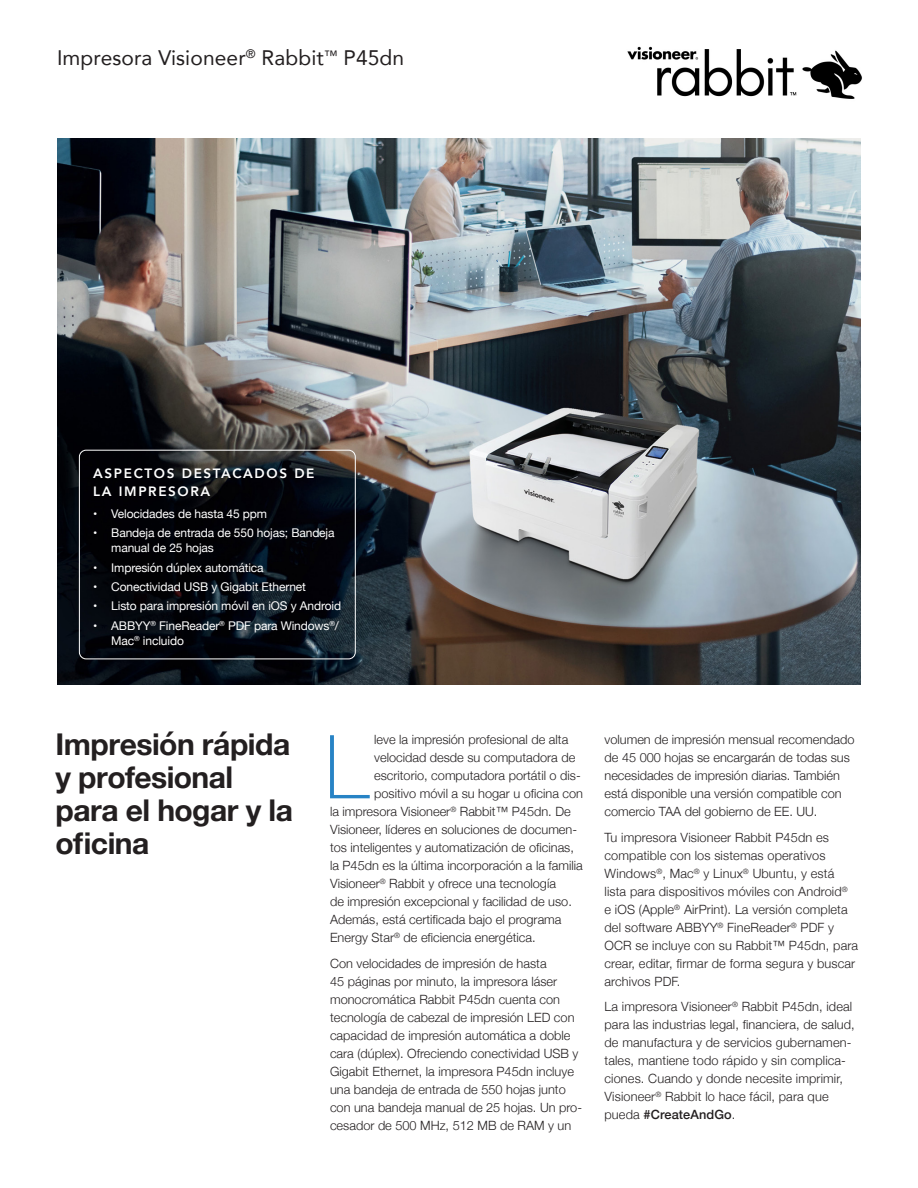
<style>
.page{position:relative;width:918px;height:1188px;background:#fff}
.page>*{position:absolute;margin:0;border:0;box-sizing:border-box;transform-origin:0 0}
.Kicker_line{font:700 30px/33px "Helvetica Neue";letter-spacing:-.015em;color:#231f20}
.Top_of_page_line{font:21px "Avenir";letter-spacing:.005em;color:#231f20}
.subhead_ALL_CAPS{font:800 13.5px/18px "Avenir";letter-spacing:.12em;color:#fff}
.Table_specs{font:300 12.75px/18px "Helvetica Neue";color:#231f20}
.Text{font:300 12.75px "Helvetica Neue";color:#231f20}
.t1{font:12px/15px "Helvetica Neue";letter-spacing:-.01em;color:#fff}
.s1{font-weight:500}
</style>
<div class="page">
<img style="left:627px;top:46px;width:235px;height:53px">
<svg style="left:330px;top:735px;width:40px;height:63px"></svg>
<img style="left:57px;top:139px;width:804px;height:546px">
<div style="left:79px;top:450px;width:277px;height:209px;border:1px solid #fff;border-radius:7px"></div>
<p class="Top_of_page_line" style="left:57px;top:41px;width:349px">Impresora Visioneer<sup>®</sup> Rabbit<sup>™</sup> P45dn</p>
<p class="subhead_ALL_CAPS" style="left:93px;top:464px;width:223px">ASPECTOS DESTACADOS DE<br>LA IMPRESORA</p>
<p class="t1" style="left:93px;top:507px;width:175px">• Velocidades de hasta 45 ppm</p>
<p class="t1" style="left:111px;top:526px;width:225px;text-indent:-18px">• Bandeja de entrada de 550 hojas; Bandeja manual de 25 hojas</p>
<p class="t1" style="left:93px;top:561px;width:172px">• Impresión dúplex automática</p>
<p class="t1" style="left:93px;top:580px;width:214px">• Conectividad USB y Gigabit Ethernet</p>
<p class="t1" style="left:93px;top:599px;width:249px">• Listo para impresión móvil en iOS y Android</p>
<p class="t1" style="left:111px;top:619px;width:229px;text-indent:-18px">• ABBYY<sup>®</sup> FineReader<sup>®</sup> PDF para Windows<sup>®</sup>/<br>Mac<sup>®</sup> incluido</p>
<p class="Kicker_line" style="left:56px;top:729px;width:239px">Impresión rápida y profesional para el hogar y la oficina</p>
<p class="Text" style="left:374px;top:730px;width:196px">leve la impresión profesional de alta</p>
<p class="Text" style="left:374px;top:748px;width:203px">velocidad desde su computadora de</p>
<p class="Text" style="left:374px;top:766px;width:208px">escritorio, computadora portátil o dis-</p>
<p class="Text" style="left:374px;top:784px;width:211px">positivo móvil a su hogar u oficina con</p>
<p class="Text" style="left:330px;top:802px;width:242px">la impresora Visioneer<sup>®</sup> Rabbit™ P45dn. De</p>
<p class="Text" style="left:330px;top:820px;width:249px">Visioneer, líderes en soluciones de documen-</p>
<p class="Text" style="left:330px;top:838px;width:245px">tos inteligentes y automatización de oficinas,</p>
<p class="Text" style="left:330px;top:856px;width:254px">la P45dn es la última incorporación a la familia</p>
<p class="Text" style="left:330px;top:874px;width:227px">Visioneer<sup>®</sup> Rabbit y ofrece una tecnología</p>
<p class="Text" style="left:330px;top:892px;width:243px">de impresión excepcional y facilidad de uso.</p>
<p class="Text" style="left:330px;top:910px;width:233px">Además, está certificada bajo el programa</p>
<p class="Text" style="left:330px;top:928px;width:207px">Energy Star<sup>®</sup> de eficiencia energética.</p>
<p class="Table_specs" style="left:330px;top:953px;width:254px">Con velocidades de impresión de hasta<br>45 páginas por minuto, la impresora láser monocromática Rabbit P45dn cuenta con tecnología de cabezal de impresión LED con capacidad de impresión automática a doble cara (dúplex). Ofreciendo conectividad USB y Gigabit Ethernet, la impresora P45dn incluye una bandeja de entrada de 550 hojas junto con una bandeja manual de 25 hojas. Un pro&shy;cesador de 500 MHz, 512 MB de RAM y un</p>
<p class="Table_specs" style="left:605px;top:730px;width:252px">volumen de impresión mensual recomendado de 45 000 hojas se encargarán de todas sus necesidades de impresión diarias. También está disponible una versión compatible con comercio TAA del gobierno de EE. UU.</p>
<p class="Table_specs" style="left:605px;top:827px;width:255px">Tu impresora Visioneer Rabbit P45dn es compatible con los sistemas operativos Windows<sup>®</sup>, Mac<sup>®</sup> y Linux<sup>®</sup> Ubuntu, y está lista para dispositivos móviles con Android<sup>®<br></sup>e iOS (Apple<sup>®</sup> AirPrint). La versión completa del software ABBYY<sup>®</sup> FineReader<sup>®</sup> PDF y OCR se incluye con su Rabbit™ P45dn, para crear, editar, firmar de forma segura y buscar archivos PDF.</p>
<p class="Table_specs" style="left:605px;top:997px;width:252px">La impresora Visioneer<sup>®</sup> Rabbit P45dn, ideal para las industrias legal, financiera, de salud, de manufactura y de servicios gubernamen&shy;tales, mantiene todo rápido y sin complica&shy;ciones. Cuando y donde necesite imprimir, Visioneer<sup>®</sup> Rabbit lo hace fácil, para que pueda <span class="s1">#CreateAndGo</span>.</p>
</div>
